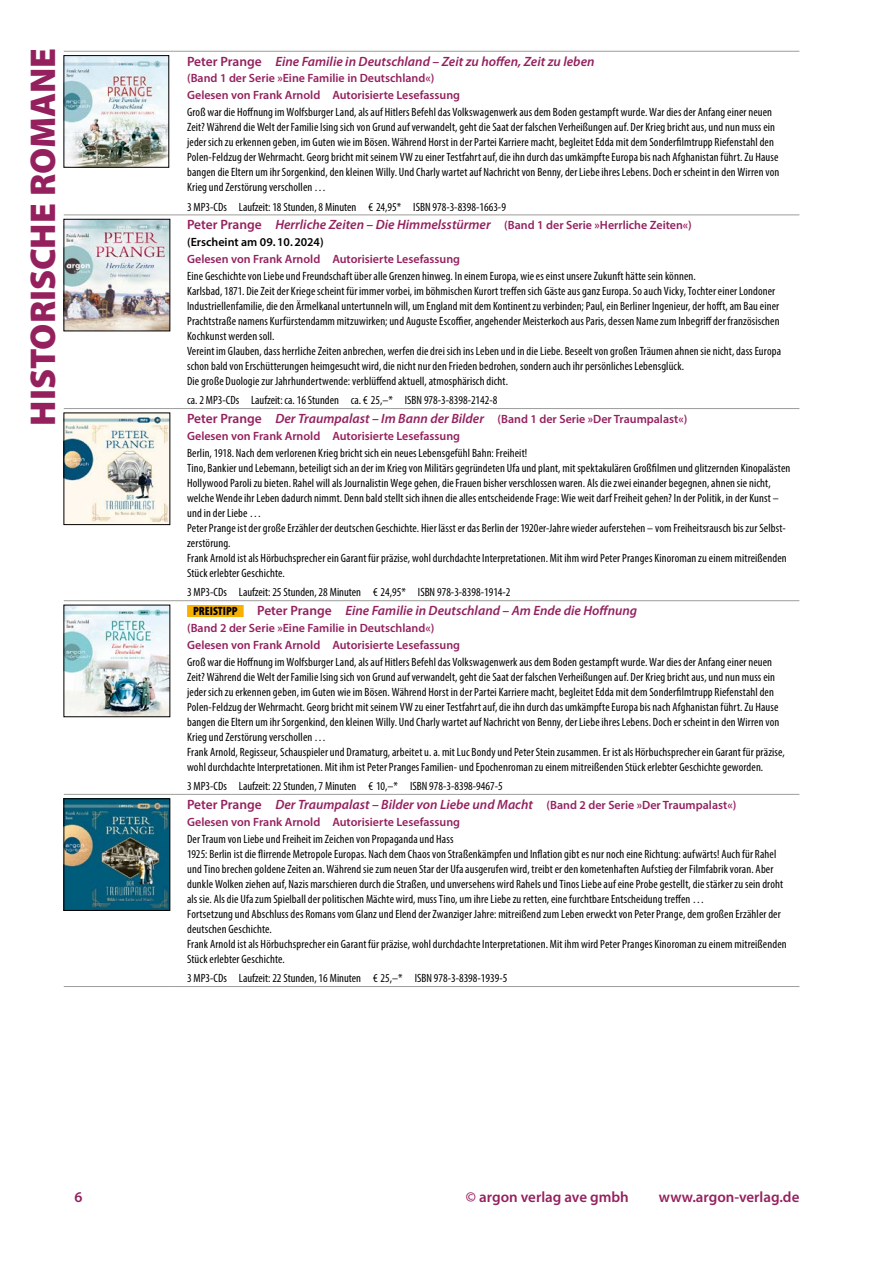
<style>
.page{position:relative;width:893px;height:1263px;background:#fff}
.page>*{position:absolute;margin:0;border:0;box-sizing:border-box;transform-origin:0 0}
.t1{font:900 36px "Myriad Pro";letter-spacing:-.005em;color:#94215e}
.t2{font:600 15px "Myriad Pro";color:#94215e}
.t3{font:italic 600 13.5px "Myriad Pro";color:#94215e}
.t4{font:condensed 12px/15px "Myriad Pro";letter-spacing:.01em;color:#000}
.t5{font:600 12px/17.1px "Myriad Pro";color:#94215e}
.t6{font:600 12px "Myriad Pro";color:#000}
.t7{font:900 condensed 12px "Myriad Pro";color:#000}
.s1{font-style:normal}
.s2{font-style:normal;font-size:12px}
.s3{font-weight:600;font-stretch:normal;font-size:13.5px;color:#94215e}
.s4{font-weight:600;font-style:italic;font-stretch:normal;font-size:13.5px;color:#94215e}
.s5{font-weight:600;font-stretch:normal;color:#94215e}
</style>
<div class="page">
<hr style="left:64px;top:51px;width:106px;height:1px;background:#9d9d9c">
<hr style="left:170px;top:51px;width:629px;height:1px;background:#9d9d9c">
<hr style="left:64px;top:215px;width:106px;height:1px;background:#9d9d9c">
<hr style="left:170px;top:215px;width:629px;height:1px;background:#9d9d9c">
<hr style="left:64px;top:408px;width:106px;height:1px;background:#9d9d9c">
<hr style="left:170px;top:408px;width:629px;height:1px;background:#9d9d9c">
<hr style="left:64px;top:600px;width:106px;height:1px;background:#9d9d9c">
<hr style="left:170px;top:600px;width:629px;height:1px;background:#9d9d9c">
<hr style="left:64px;top:794px;width:106px;height:1px;background:#9d9d9c">
<hr style="left:170px;top:794px;width:629px;height:1px;background:#9d9d9c">
<hr style="left:64px;top:986px;width:106px;height:1px;background:#9d9d9c">
<hr style="left:170px;top:986px;width:629px;height:1px;background:#9d9d9c">
<img style="left:66px;top:57px;width:101px;height:108px">
<img style="left:66px;top:221px;width:102px;height:108px">
<img style="left:66px;top:415px;width:102px;height:108px">
<img style="left:66px;top:607px;width:102px;height:108px">
<div style="left:187px;top:605px;width:57px;height:12px;background:#f7b000"></div>
<img style="left:66px;top:801px;width:102px;height:107px">
<h1 class="t1" style="left:19px;top:425px;width:379px;rotate:-90deg">HISTORISCHE ROMANE</h1>
<p class="t3" style="left:187px;top:52px;width:409px"><span class="s1">Peter Prange</span> Eine Familie in Deutschland – Zeit zu hoffen, Zeit zu leben</p>
<p class="t5" style="left:187px;top:69px;width:275px">(Band 1 der Serie »Eine Familie in Deutschland«)<br>Gelesen von Frank Arnold Autorisierte Lesefassung</p>
<p class="t4" style="left:187px;top:105px;width:594px">Groß war die Hoffnung im Wolfsburger Land, als auf Hitlers Befehl das Volkswagenwerk aus dem Boden gestampft wurde. War dies der Anfang einer neuen Zeit? Während die Welt der Familie Ising sich von Grund auf verwandelt, geht die Saat der falschen Verheißungen auf. Der Krieg bricht aus, und nun muss ein jeder sich zu erkennen geben, im Guten wie im Bösen. Während Horst in der Partei Karriere macht, begleitet Edda mit dem Sonderfilmtrupp Riefenstahl den Polen-Feldzug der Wehrmacht. Georg bricht mit seinem VW zu einer Testfahrt auf, die ihn durch das umkämpfte Europa bis nach Afghanistan führt. Zu Hause bangen die Eltern um ihr Sorgenkind, den kleinen Willy. Und Charly wartet auf Nachricht von Benny, der Liebe ihres Lebens. Doch er scheint in den Wirren von Krieg und Zerstörung verschollen …</p>
<p class="t4" style="left:187px;top:199px;width:320px">3 MP3-CDs Laufzeit: 18 Stunden, 8 Minuten € 24,95* ISBN 978‑3‑8398‑1663‑9</p>
<p class="t3" style="left:187px;top:216px;width:506px"><span class="s1">Peter Prange</span> Herrliche Zeiten – Die Himmelsstürmer <span class="s2">(Band 1 der Serie »Herrliche Zeiten«)</span></p>
<p class="t6" style="left:187px;top:234px;width:138px">(Erscheint am 09.10.2024)</p>
<p class="t5" style="left:187px;top:250px;width:275px">Gelesen von Frank Arnold Autorisierte Lesefassung</p>
<p class="t4" style="left:187px;top:268px;width:595px">Eine Geschichte von Liebe und Freundschaft über alle Grenzen hinweg. In einem Europa, wie es einst unsere Zukunft hätte sein können.<br>Karlsbad, 1871. Die Zeit der Kriege scheint für immer vorbei, im böhmischen Kurort treffen sich Gäste aus ganz Europa. So auch Vicky, Tochter einer Londoner Industriellenfamilie, die den Ärmelkanal untertunneln will, um England mit dem Kontinent zu verbinden; Paul, ein Berliner Ingenieur, der hofft, am Bau einer Prachtstraße namens Kurfürstendamm mitzuwirken; und Auguste Escoffier, angehender Meisterkoch aus Paris, dessen Name zum Inbegriff der französischen Kochkunst werden soll.<br>Vereint im Glauben, dass herrliche Zeiten anbrechen, werfen die drei sich ins Leben und in die Liebe. Beseelt von großen Träumen ahnen sie nicht, dass Europa schon bald von Erschütterungen heimgesucht wird, die nicht nur den Frieden bedrohen, sondern auch ihr persönliches Lebensglück.<br>Die große Duologie zur Jahrhundertwende: verblüffend aktuell, atmosphärisch dicht.</p>
<p class="t4" style="left:187px;top:391px;width:502px;line-height:18.6px">ca. 2 MP3-CDs Laufzeit: ca. 16 Stunden ca. € 25,–* ISBN 978‑3‑8398‑2142‑8<br><span class="s3">Peter Prange</span> <span class="s4">Der Traumpalast – Im Bann der Bilder</span> <span class="s5">(Band 1 der Serie »Der Traumpalast«)</span></p>
<p class="t5" style="left:187px;top:427px;width:275px">Gelesen von Frank Arnold Autorisierte Lesefassung</p>
<p class="t4" style="left:187px;top:446px;width:605px">Berlin, 1918. Nach dem verlorenen Krieg bricht sich ein neues Lebensgefühl Bahn: Freiheit!<br>Tino, Bankier und Lebemann, beteiligt sich an der im Krieg von Militärs gegründeten Ufa und plant, mit spektakulären Großfilmen und glitzernden Kinopalästen Hollywood Paroli zu bieten. Rahel will als Journalistin Wege gehen, die Frauen bisher verschlossen waren. Als die zwei einander begegnen, ahnen sie nicht, welche Wende ihr Leben dadurch nimmt. Denn bald stellt sich ihnen die alles entscheidende Frage: Wie weit darf Freiheit gehen? In der Politik, in der Kunst – und in der Liebe …<br>Peter Prange ist der große Erzähler der deutschen Geschichte. Hier lässt er das Berlin der 1920er-Jahre wieder auferstehen – vom Freiheitsrausch bis zur Selbst&shy;zerstörung.<br>Frank Arnold ist als Hörbuchsprecher ein Garant für präzise, wohl durchdachte Interpretationen. Mit ihm wird Peter Pranges Kinoroman zu einem mitreißenden Stück erlebter Geschichte.</p>
<p class="t4" style="left:187px;top:585px;width:325px">3 MP3-CDs Laufzeit: 25 Stunden, 28 Minuten € 24,95* ISBN 978‑3‑8398‑1914‑2</p>
<p class="t7" style="left:193px;top:603px;width:46px">PREISTIPP</p>
<p class="t3" style="left:257px;top:602px;width:382px"><span class="s1">Peter Prange</span> Eine Familie in Deutschland – Am Ende die Hoffnung</p>
<p class="t5" style="left:187px;top:619px;width:275px">(Band 2 der Serie »Eine Familie in Deutschland«)<br>Gelesen von Frank Arnold Autorisierte Lesefassung</p>
<p class="t4" style="left:187px;top:654px;width:599px">Groß war die Hoffnung im Wolfsburger Land, als auf Hitlers Befehl das Volkswagenwerk aus dem Boden gestampft wurde. War dies der Anfang einer neuen Zeit? Während die Welt der Familie Ising sich von Grund auf verwandelt, geht die Saat der falschen Verheißungen auf. Der Krieg bricht aus, und nun muss ein jeder sich zu erkennen geben, im Guten wie im Bösen. Während Horst in der Partei Karriere macht, begleitet Edda mit dem Sonderfilmtrupp Riefenstahl den Polen-Feldzug der Wehrmacht. Georg bricht mit seinem VW zu einer Testfahrt auf, die ihn durch das umkämpfte Europa bis nach Afghanistan führt. Zu Hause bangen die Eltern um ihr Sorgenkind, den kleinen Willy. Und Charly wartet auf Nachricht von Benny, der Liebe ihres Lebens. Doch er scheint in den Wirren von Krieg und Zerstörung verschollen …<br>Frank Arnold, Regisseur, Schauspieler und Dramaturg, arbeitet u. a. mit Luc Bondy und Peter Stein zusammen. Er ist als Hörbuchsprecher ein Garant für präzise, wohl durchdachte Interpretationen. Mit ihm ist Peter Pranges Familien- und Epochenroman zu einem mitreißenden Stück erlebter Geschichte geworden.</p>
<p class="t4" style="left:187px;top:778px;width:317px">3 MP3-CDs Laufzeit: 22 Stunden, 7 Minuten € 10,–* ISBN 978‑3‑8398‑9467‑5</p>
<p class="t3" style="left:187px;top:796px;width:551px"><span class="s1">Peter Prange</span> Der Traumpalast – Bilder von Liebe und Macht <span class="s2">(Band 2 der Serie »Der Traumpalast«)</span></p>
<p class="t5" style="left:187px;top:813px;width:275px">Gelesen von Frank Arnold Autorisierte Lesefassung</p>
<p class="t4" style="left:187px;top:831px;width:601px">Der Traum von Liebe und Freiheit im Zeichen von Propaganda und Hass<br>1925: Berlin ist die flirrende Metropole Europas. Nach dem Chaos von Straßenkämpfen und Inflation gibt es nur noch eine Richtung: aufwärts! Auch für Rahel und Tino brechen goldene Zeiten an. Während sie zum neuen Star der Ufa ausgerufen wird, treibt er den kometenhaften Aufstieg der Filmfabrik voran. Aber dunkle Wolken ziehen auf, Nazis marschieren durch die Straßen, und unversehens wird Rahels und Tinos Liebe auf eine Probe gestellt, die stärker zu sein droht als sie. Als die Ufa zum Spielball der politischen Mächte wird, muss Tino, um ihre Liebe zu retten, eine furchtbare Entscheidung treffen …<br>Fortsetzung und Abschluss des Romans vom Glanz und Elend der Zwanziger Jahre: mitreißend zum Leben erweckt von Peter Prange, dem großen Erzähler der deutschen Geschichte.<br>Frank Arnold ist als Hörbuchsprecher ein Garant für präzise, wohl durchdachte Interpretationen. Mit ihm wird Peter Pranges Kinoroman zu einem mitreißenden Stück erlebter Geschichte.</p>
<p class="t4" style="left:187px;top:971px;width:322px">3 MP3-CDs Laufzeit: 22 Stunden, 16 Minuten € 25,–* ISBN 978‑3‑8398‑1939‑5</p>
<p class="t2" style="left:74px;top:1187px;width:10px">6</p>
<p class="t2" style="left:466px;top:1187px;width:164px">© argon verlag ave gmbh</p>
<p class="t2" style="left:659px;top:1187px;width:142px">www.argon-verlag.de</p>
</div>
